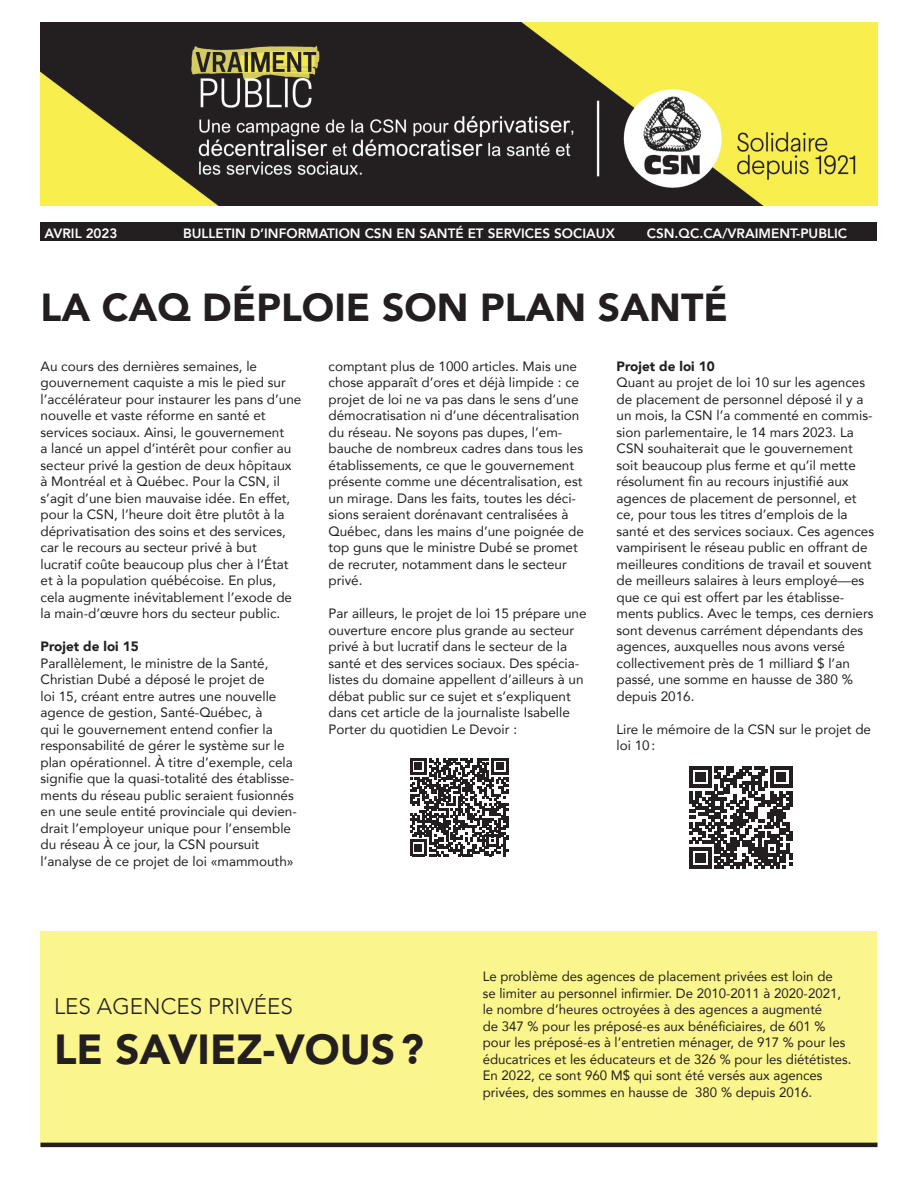
<style>
.page{position:relative;width:918px;height:1188px;background:#fff}
.page>*{position:absolute;margin:0;border:0;box-sizing:border-box;transform-origin:0 0}
.titre_bold_30_5pt{font:900 42px "Avenir";color:#231f20}
.titre_bold_30_5pt-2{font:900 39px "Avenir";color:#231f20}
.sous-titre_reg_15pt{font:300 22.5px "Avenir";color:#231f20}
.texte_courant_8_5pt{font:13.5px/16.5px "Avenir";color:#231f20}
.paragraphe_bold_10pt{font:13.5px/16.5px "Avenir";color:#231f20}
.t1{font:800 13.5px "Avenir";color:#fff}
.texte_courant_8_5pt-2{font:900 13.5px "Avenir";color:#231f20}
</style>
<div class="page">
<img style="left:40px;top:22px;width:837px;height:184px">
<div style="left:40px;top:932px;width:838px;height:216px;background:#faf58d"></div>
<div style="left:40px;top:222px;width:838px;height:19px;background:#231f20"></div>
<hr style="left:40px;top:1143px;width:838px;height:4px;background:#231f20">
<svg style="left:410px;top:758px;width:98px;height:98px"></svg>
<svg style="left:690px;top:766px;width:102px;height:103px"></svg>
<p class="t1" style="left:44px;top:223px;width:75px">AVRIL 2023</p>
<p class="t1" style="left:183px;top:223px;width:433px">BULLETIN D’INFORMATION CSN EN SANTÉ ET SERVICES SOCIAUX</p>
<p class="t1" style="left:647px;top:223px;width:202px">CSN.QC.CA/VRAIMENT-PUBLIC</p>
<p class="titre_bold_30_5pt-2" style="left:40px;top:274px;width:689px">LA CAQ DÉPLOIE SON PLAN SANTÉ</p>
<p class="texte_courant_8_5pt" style="left:40px;top:357px;width:262px">Au cours des dernières semaines, le gouvernement caquiste a mis le pied sur l’accélérateur pour instaurer les pans d’une nouvelle et vaste réforme en santé et services sociaux. Ainsi, le gouvernement<br>a lancé un appel d’intérêt pour confier au secteur privé la gestion de deux hôpitaux à Montréal et à Québec. Pour la CSN, il s’agit d’une bien mauvaise idée. En effet, pour la CSN, l’heure doit être plutôt à la déprivatisation des soins et des services, car le recours au secteur privé à but lucratif coûte beaucoup plus cher à l’État et à la population québécoise. En plus, cela augmente inévitablement l’exode de la main-d’œuvre hors du secteur public.</p>
<p class="texte_courant_8_5pt-2" style="left:40px;top:635px;width:100px">Projet de loi 15</p>
<p class="texte_courant_8_5pt" style="left:40px;top:654px;width:258px">Parallèlement, le ministre de la Santé, Christian Dubé a déposé le projet de<br>loi 15, créant entre autres une nouvelle agence de gestion, Santé-Québec, à<br>qui le gouvernement entend confier la responsabilité de gérer le système sur le plan opérationnel. À titre d’exemple, cela signifie que la quasi-totalité des établisse&shy;ments du réseau public seraient fusionnés en une seule entité provinciale qui devien&shy;drait l’employeur unique pour l’ensemble du réseau À ce jour, la CSN poursuit l’analyse de ce projet de loi «mammouth»</p>
<p class="texte_courant_8_5pt" style="left:328px;top:357px;width:257px">comptant plus de 1000 articles. Mais une chose apparaît d’ores et déjà limpide : ce projet de loi ne va pas dans le sens d’une démocratisation ni d’une décentralisation du réseau. Ne soyons pas dupes, l’em&shy;bauche de nombreux cadres dans tous les établissements, ce que le gouvernement présente comme une décentralisation, est un mirage. Dans les faits, toutes les déci&shy;sions seraient dorénavant centralisées à Québec, dans les mains d’une poignée de top guns que le ministre Dubé se promet de recruter, notamment dans le secteur privé.</p>
<p class="texte_courant_8_5pt" style="left:328px;top:605px;width:260px">Par ailleurs, le projet de loi 15 prépare une ouverture encore plus grande au secteur privé à but lucratif dans le secteur de la santé et des services sociaux. Des spécia&shy;listes du domaine appellent d’ailleurs à un débat public sur ce sujet et s’expliquent dans cet article de la journaliste Isabelle Porter du quotidien Le Devoir :</p>
<p class="texte_courant_8_5pt-2" style="left:616px;top:354px;width:100px">Projet de loi 10</p>
<p class="texte_courant_8_5pt" style="left:616px;top:374px;width:259px">Quant au projet de loi 10 sur les agences de placement de personnel déposé il y a un mois, la CSN l’a commenté en commis&shy;sion parlementaire, le 14 mars 2023. La CSN souhaiterait que le gouvernement soit beaucoup plus ferme et qu’il mette résolument fin au recours injustifié aux agences de placement de personnel, et ce, pour tous les titres d’emplois de la santé et des services sociaux. Ces agences vampirisent le réseau public en offrant de meilleures conditions de travail et souvent de meilleurs salaires à leurs employé—es que ce qui est offert par les établisse&shy;ments publics. Avec le temps, ces derniers sont devenus carrément dépendants des agences, auxquelles nous avons versé collectivement près de 1 milliard $ l’an passé, une somme en hausse de 380 % depuis 2016.</p>
<p class="texte_courant_8_5pt" style="left:616px;top:720px;width:256px">Lire le mémoire de la CSN sur le projet de loi 10:</p>
<p class="sous-titre_reg_15pt" style="left:54px;top:993px;width:240px">LES AGENCES PRIVÉES</p>
<p class="titre_bold_30_5pt" style="left:54px;top:1013px;width:371px">LE SAVIEZ-VOUS?</p>
<p class="paragraphe_bold_10pt" style="left:483px;top:968px;width:370px">Le problème des agences de placement privées est loin de<br>se limiter au personnel infirmier. De 2010-2011 à 2020-2021, le nombre d’heures octroyées à des agences a augmenté<br>de 347 % pour les préposé-es aux bénéficiaires, de 601 % pour les préposé-es à l’entretien ménager, de 917 % pour les éducatrices et les éducateurs et de 326 % pour les diététistes.<br>En 2022, ce sont 960 M$ qui sont été versés aux agences privées, des sommes en hausse de 380 % depuis 2016.</p>
</div>
